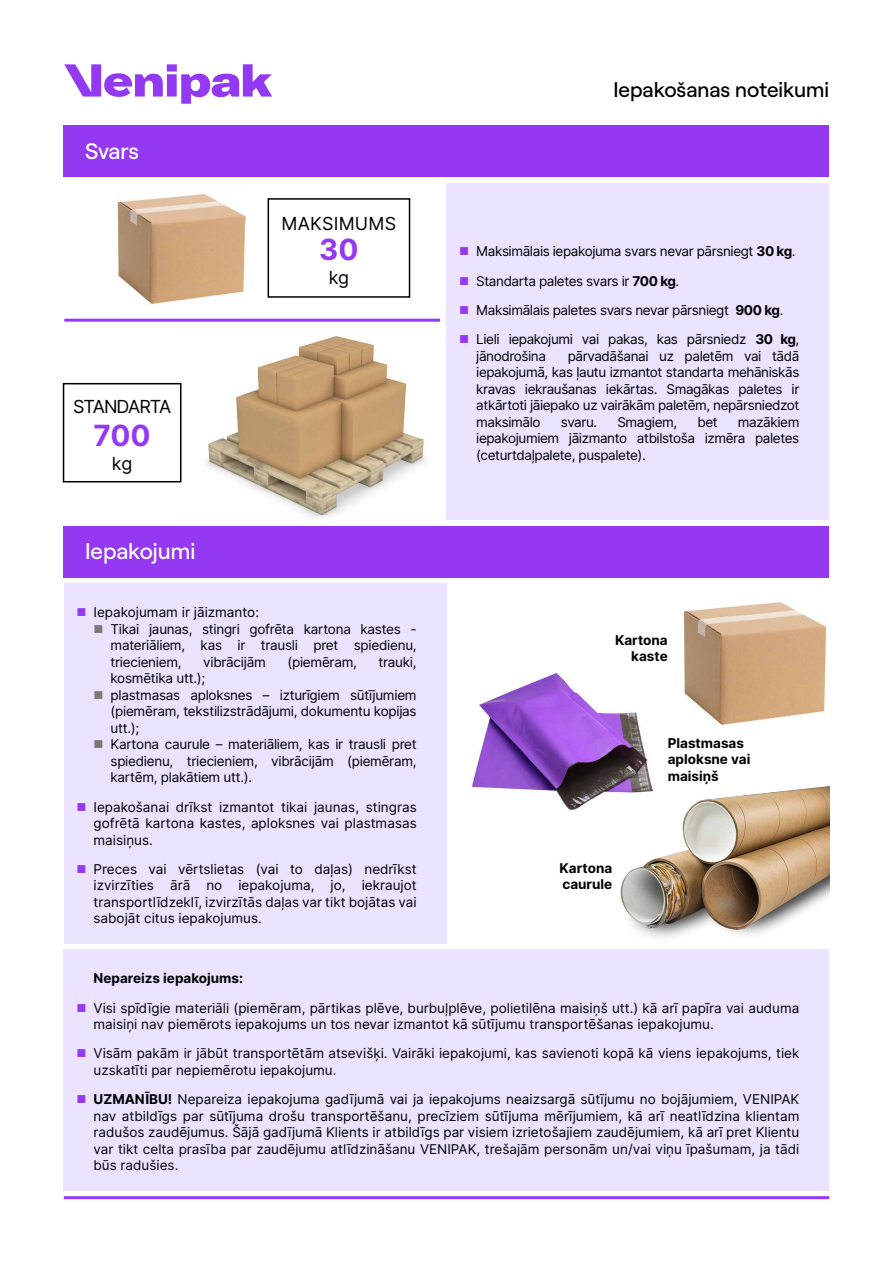
<style>
.page{position:relative;width:893px;height:1263px;background:#fff}
.page>*{position:absolute;margin:0;border:0;box-sizing:border-box;transform-origin:0 0}
.t1{font:700 29.25px "Inter";color:#9438f2}
.t2{font:500 22.5px "Roobert PRO";color:#fff}
.t3{font:500 21px "Roobert PRO";color:#000}
.t4{font:18px "Inter";letter-spacing:.01em;color:#000}
.t5{font:18px "Inter";letter-spacing:-.05em;color:#000}
.t6{font:18px "Inter";letter-spacing:-.025em;color:#000}
.t7{font:13.5px/16.5px "Inter";letter-spacing:-.02em;color:#000;text-align:justify}
.t8{font:13.5px/16.5px "Inter";color:#000}
.t9{font:700 13.5px/16.5px "Inter";color:#000}
.s1{font-weight:700}
</style>
<div class="page">
<svg style="left:64px;top:64px;width:208px;height:40px"></svg>
<img style="left:683px;top:602px;width:143px;height:123px">
<img style="left:178px;top:336px;width:248px;height:181px">
<img style="left:118px;top:194px;width:127px;height:111px">
<div style="left:268px;top:198px;width:142px;height:100px;border:2px solid #000"></div>
<div style="left:63px;top:383px;width:118px;height:99px;border:2px solid #000"></div>
<div style="left:64px;top:126px;width:765px;height:51px;background:#9438f2"></div>
<div style="left:64px;top:526px;width:765px;height:51px;background:#9438f2"></div>
<hr style="left:64px;top:319px;width:376px;height:3px;background:#9438f2">
<div style="left:446px;top:183px;width:383px;height:337px;background:#ebe3ff"></div>
<div style="left:64px;top:584px;width:382px;height:360px;background:#ebe3ff"></div>
<div style="left:64px;top:949px;width:765px;height:242px;background:#ebe3ff"></div>
<img style="left:471px;top:673px;width:179px;height:138px">
<img style="left:609px;top:778px;width:220px;height:160px">
<hr style="left:64px;top:1196px;width:765px;height:3px;background:#9438f2">
<h2 class="t2" style="left:85px;top:134px;width:55px">Svars</h2>
<h3 class="t5" style="left:73px;top:393px;width:100px">STANDARTA</h3>
<h1 class="t1" style="left:94px;top:414px;width:59px">700</h1>
<h3 class="t6" style="left:112px;top:450px;width:22px">kg</h3>
<h2 class="t2" style="left:85px;top:534px;width:112px">Iepakojumi</h2>
<h3 class="t4" style="left:282px;top:210px;width:116px">MAKSIMUMS</h3>
<h1 class="t1" style="left:319px;top:228px;width:41px">30</h1>
<h3 class="t6" style="left:329px;top:264px;width:22px">kg</h3>
<p class="t7" style="left:111px;top:604px;width:308px;text-align:left;text-indent:-17px">Iepakojumam ir jāizmanto:<br>Tikai jaunas, stingri gofrēta kartona kastes - materiāliem, kas ir trausli pret spiedienu, triecieniem,</p>
<p class="t7" style="left:203px;top:653px;width:64px">vibrācijām</p>
<p class="t7" style="left:287px;top:653px;width:71px">(piemēram,</p>
<p class="t7" style="left:379px;top:653px;width:40px">trauki,</p>
<p class="t7" style="left:111px;top:670px;width:308px;text-align:left">kosmētika utt.);<br>plastmasas aploksnes – izturīgiem sūtījumiem (piemēram, tekstilizstrādājumi, dokumentu kopijas utt.);<br>Kartona caurule – materiāliem, kas ir trausli pret spiedienu, triecieniem, vibrācijām (piemēram, kartēm, plakātiem utt.).</p>
<p class="t7" style="left:94px;top:798px;width:325px">Iepakošanai drīkst izmantot tikai jaunas, stingras gofrētā kartona kastes, aploksnes vai plastmasas maisiņus.</p>
<p class="t7" style="left:94px;top:860px;width:325px">Preces vai vērtslietas (vai to daļas) nedrīkst izvirzīties ārā no iepakojuma, jo, iekraujot transportlīdzeklī, izvirzītās daļas var tikt bojātas vai sabojāt citus iepakojumus.</p>
<h3 class="t3" style="left:613px;top:73px;width:217px">Iepakošanas noteikumi</h3>
<p class="t7" style="left:476px;top:237px;width:325px;line-height:29.2px;text-align:left">Maksimālais iepakojuma svars nevar pārsniegt <span class="s1">30 kg</span>.<br>Standarta paletes svars ir <span class="s1">700 kg</span>.<br>Maksimālais paletes svars nevar pārsniegt <span class="s1">900 kg</span>.<br>Lieli iepakojumi vai pakas, kas pārsniedz <span class="s1">30 kg</span>,</p>
<p class="t7" style="left:476px;top:347px;width:71px">jānodrošina</p>
<p class="t7" style="left:476px;top:347px;width:325px;text-indent:91px">pārvadāšanai uz paletēm vai tādā iepakojumā, kas ļautu izmantot standarta mehāniskās kravas iekraušanas iekārtas. Smagākas paletes ir atkārtoti jāiepako uz vairākām paletēm, nepārsniedzot maksimālo</p>
<p class="t7" style="left:476px;top:413px;width:325px;text-indent:262px">mazākiem iepakojumiem jāizmanto atbilstoša izmēra paletes (ceturtdaļpalete, puspalete).</p>
<p class="t7" style="left:561px;top:413px;width:38px">svaru.</p>
<p class="t7" style="left:617px;top:413px;width:61px">Smagiem,</p>
<p class="t7" style="left:697px;top:413px;width:22px">bet</p>
<p class="t9" style="left:615px;top:631px;width:54px;text-align:right">Kartona kaste</p>
<p class="t9" style="left:559px;top:859px;width:54px">Kartona caurule</p>
<p class="t9" style="left:668px;top:734px;width:84px">Plastmasas aploksne vai maisiņš</p>
<p class="t9" style="left:94px;top:970px;width:151px">Nepareizs iepakojums:</p>
<p class="t8" style="left:94px;top:999px;width:707px">Visi spīdīgie materiāli (piemēram, pārtikas plēve, burbuļplēve, polietilēna maisiņš utt.) kā arī papīra vai auduma maisiņi nav piemērots iepakojums un tos nevar izmantot kā sūtījumu transportēšanas iepakojumu.</p>
<p class="t8" style="left:94px;top:1045px;width:707px">Visām pakām ir jābūt transportētām atsevišķi. Vairāki iepakojumi, kas savienoti kopā kā viens iepakojums, tiek uzskatīti par nepiemērotu iepakojumu.</p>
<p class="t7" style="left:94px;top:1090px;width:707px"><span class="s1">UZMANĪBU!</span> Nepareiza iepakojuma gadījumā vai ja iepakojums neaizsargā sūtījumu no bojājumiem, VENIPAK nav atbildīgs par sūtījuma drošu transportēšanu, precīziem sūtījuma mērījumiem, kā arī neatlīdzina klientam radušos zaudējumus. Šājā gadījumā Klients ir atbildīgs par visiem izrietošajiem zaudējumiem, kā arī pret Klientu var tikt celta prasība par zaudējumu atlīdzināšanu VENIPAK, trešajām personām un/vai viņu īpašumam, ja tādi būs radušies.</p>
</div>
